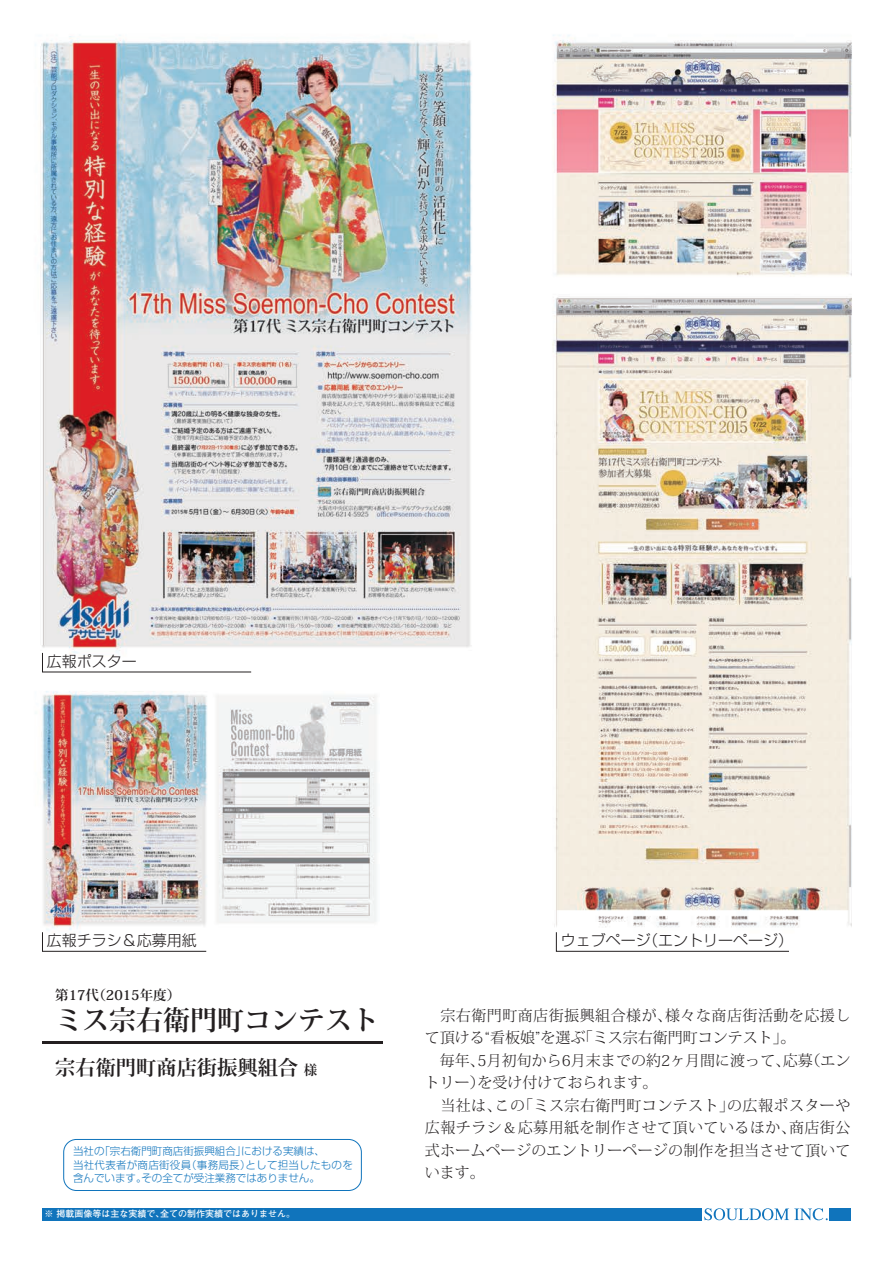
<style>
.page{position:relative;width:893px;height:1263px;background:#fff}
.page>*{position:absolute;margin:0;border:0;box-sizing:border-box;transform-origin:0 0}
.t1{font:27px "Koz Min Pr 6 N Bold 90 pv RKSJ H";color:#231f20}
.t2{font:20.25px "Koz Min Pr 6 N Bold 90 pv RKSJ H";color:#231f20}
.t3{font:15px/22.5px "Koz Min Pr 6 N Light 90 pv RKSJ H";letter-spacing:.015em;color:#231f20}
.t4{font:15px "Shin Go Pro Light 90 pv RKSJ H";color:#231f20}
.t5{font:13.5px "Koz Min Pr 6 N Bold 90 pv RKSJ H";color:#231f20}
.t6{font:10.5px/13.5px "Shin Go Pro Light 90 pv RKSJ H";color:#1074bc}
.t7{font:9px "Futo Go B101 Pro Bold 90 pv RKSJ H";color:#fff}
.s1{font-size:13.5px}
</style>
<div class="page">
<img style="left:35px;top:35px;width:817px;height:1186px">
<hr style="left:42px;top:1042px;width:341px;height:2px;background:#231f20">
<svg style="left:704px;top:1208px;width:124px;height:12px"></svg>
<div style="left:42px;top:1208px;width:660px;height:12px;background:#1074bc"></div>
<div style="left:829px;top:1208px;width:21px;height:12px;background:#1074bc"></div>
<svg style="left:42px;top:652px;width:210px;height:20px"></svg>
<div style="left:63px;top:1139px;width:299px;height:52px;border:1px solid #1074bc;border-radius:13px"></div>
<svg style="left:42px;top:932px;width:165px;height:20px"></svg>
<svg style="left:556px;top:932px;width:233px;height:20px"></svg>
<p class="t4" style="left:47px;top:656px;width:91px">広報ポスター</p>
<p class="t4" style="left:47px;top:935px;width:152px">広報チラシ＆応募用紙</p>
<p class="t4" style="left:561px;top:935px;width:234px">ウェブページ（エントリーページ）</p>
<p class="t5" style="left:55px;top:990px;width:127px">第17代（2015年度）</p>
<h1 class="t1" style="left:55px;top:1010px;width:325px">ミス宗右衛門町コンテスト</h1>
<h2 class="t2" style="left:55px;top:1060px;width:263px">宗右衛門町商店街振興組合 <span class="s1">様</span></h2>
<p class="t6" style="left:73px;top:1146px;width:281px">当社の「宗右衛門町商店街振興組合」における実績は、<br>当社代表者が商店街役員（事務局長）として担当したものを含んでいます。その全てが受注業務ではありません。</p>
<p class="t7" style="left:45px;top:1210px;width:252px">※ 掲載画像等は主な実績で、全ての制作実績ではありません。</p>
<p class="t3" style="left:425px;top:1006px;width:427px">　宗右衛門町商店街振興組合様が、様々な商店街活動を応援して頂ける“看板娘”を選ぶ「ミス宗右衛門町コンテスト」。<br>　毎年、5月初旬から6月末までの約2ヶ月間に渡って、応募（エントリー）を受け付けておられます。<br>　当社は、この「ミス宗右衛門町コンテスト」の広報ポスターや広報チラシ＆応募用紙を制作させて頂いているほか、商店街公式ホームページのエントリーページの制作を担当させて頂いています。</p>
</div>
